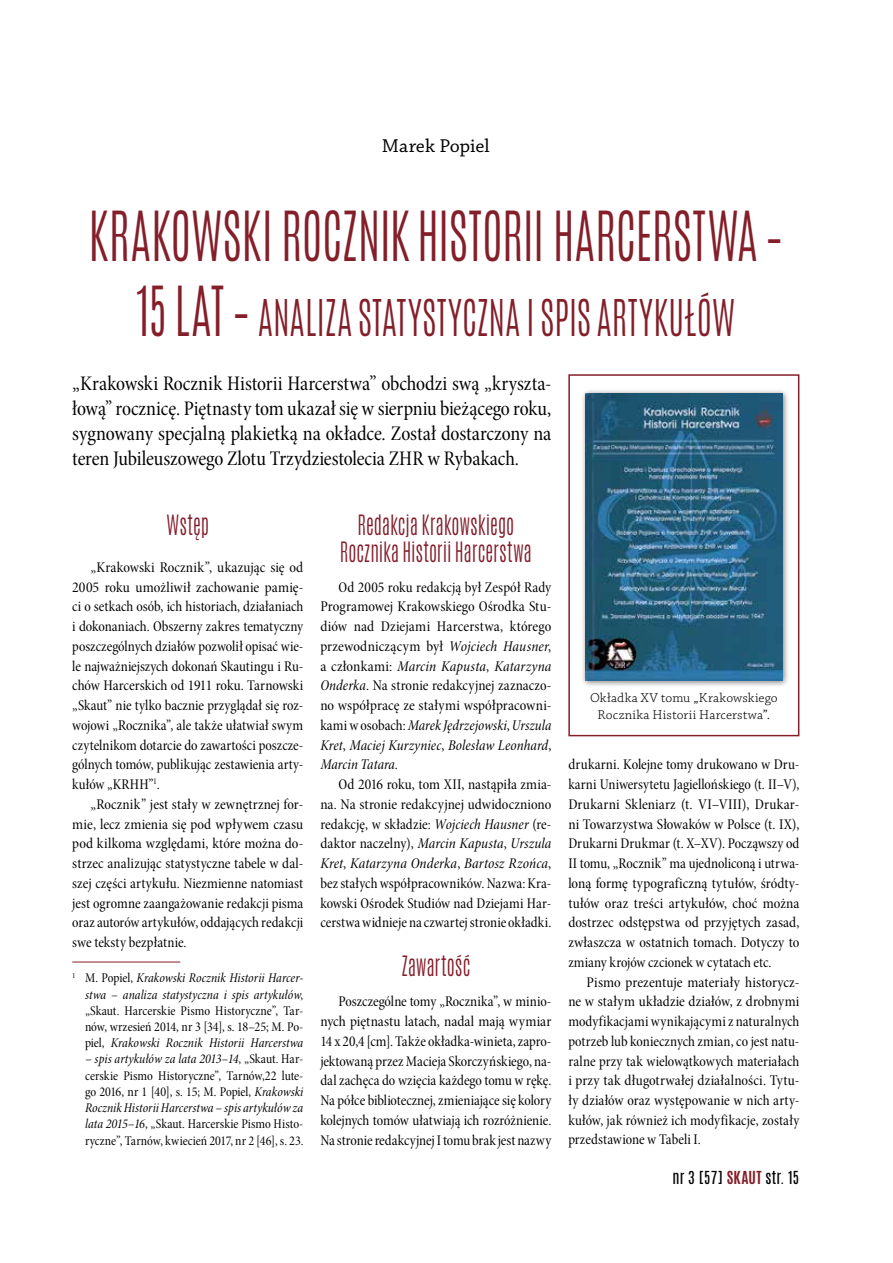
<style>
.page{position:relative;width:893px;height:1263px;background:#fff}
.page>*{position:absolute;margin:0;border:0;box-sizing:border-box;transform-origin:0 0}
.t1{font:300 57.6px "Antonio";letter-spacing:-.005em;color:#841f2a;scale:.83 1}
.t2{font:300 42.3px "Antonio";letter-spacing:.005em;color:#841f2a;scale:.83 1}
.t3{font:300 23.4px/27px "Antonio";color:#841c2a;text-align:center;scale:.83 1}
.t4{font:21px/25.2px "Minion Pro Cn Subh";letter-spacing:-.005em;color:#000;text-align:justify}
.t5{font:19.5px "Chaparral Pro Capt";color:#000}
.t6{font:15px/19.8px "Minion Pro Cn Subh";letter-spacing:.005em;color:#000;text-align:justify}
.t7{font:15px/19.8px "Minion Pro Cn It Subh";letter-spacing:.01em;color:#000;text-align:justify}
.t8{font:15px "Antonio";letter-spacing:.005em;color:#000}
.t9{font:13.5px/16.2px "Minion Pro Cn Subh";color:#000}
.t10{font:13.5px/16.2px "Minion Pro Cn It Subh";letter-spacing:.005em;color:#000;text-align:right}
.t11{font:13.5px/16.2px "Chaparral Pro Light Capt";letter-spacing:.015em;color:#000;text-align:center}
.s1{font-size:57.6px}
.s2{font-family:"Minion Pro Cn Subh"}
.s3{font-family:"Minion Pro Cn It Subh"}
.s4{font-weight:700;color:#841f2a}
</style>
<div class="page">
<hr style="left:72px;top:962px;width:108px;height:1px;background:#841f2a">
<div style="left:568px;top:374px;width:231px;height:362px;border:2px solid #841f2a"></div>
<div style="left:580px;top:388px;width:210px;height:299px;background:#000;opacity:.5"></div>
<img style="left:585px;top:393px;width:198px;height:287px">
<h3 class="t5" style="left:382px;top:134px;width:109px">Marek Popiel</h3>
<h1 class="t1" style="left:89px;top:195px;width:838px">KRAKOWSKI ROCZNIK HISTORII HARCERSTWA –</h1>
<h2 class="t2" style="left:136px;top:287px;width:723px"><span class="s1">15 LAT –</span> ANALIZA STATYSTYCZNA I SPIS ARTYKUŁÓW</h2>
<p class="t4" style="left:72px;top:371px;width:481px">„Krakowski Rocznik Historii Harcerstwa” obchodzi swą „kryszta&shy;łową” rocznicę. Piętnasty tom ukazał się w sierpniu bieżącego roku, sygnowany specjalną plakietką na okładce. Został dostarczony na teren Jubileuszowego Zlotu Trzydziestolecia ZHR w Rybakach.</p>
<h3 class="t3" style="left:167px;top:511px;width:53px">Wstęp</h3>
<p class="t6" style="left:72px;top:557px;width:233px;text-indent:18px">„Krakowski Rocznik”, ukazując się od 2005 roku umożliwił zachowanie pamię&shy;ci o setkach osób, ich historiach, działaniach i dokonaniach. Obszerny zakres tematyczny poszczególnych działów pozwolił opisać wie&shy;le najważniejszych dokonań Skautingu i Ru&shy;chów Harcerskich od 1911 roku. Tarnowski „Skaut” nie tylko bacznie przyglądał się roz&shy;wojowi „Rocznika”, ale także ułatwiał swym czytelnikom dotarcie do zawartości poszcze&shy;gólnych tomów, publikując zestawienia arty&shy;kułów „KRHH”<sup>1</sup>.</p>
<p class="t6" style="left:72px;top:794px;width:233px;text-indent:18px">„Rocznik” jest stały w zewnętrznej for&shy;mie, lecz zmienia się pod wpływem czasu pod kilkoma względami, które można do&shy;strzec analizując statystyczne tabele w dal&shy;szej części artykułu. Niezmienne natomiast jest ogromne zaangażowanie redakcji pisma oraz autorów artykułów, oddających redakcji swe teksty bezpłatnie.</p>
<p class="t10" style="left:72px;top:970px;width:233px"><sup>1</sup> <span class="s2">M. Popiel,</span> Krakowski Rocznik Historii Harcer&shy;stwa – analiza statystyczna i spis artykułów<span class="s2">,</span></p>
<p class="t9" style="left:85px;top:1003px;width:220px">„Skaut. Harcerskie Pismo Historyczne”, Tar&shy;nów, wrzesień 2014, nr 3 [34], s. 18–25; M. Po-</p>
<p class="t10" style="left:85px;top:1035px;width:220px"><span class="s2">piel,</span> Krakowski Rocznik Historii Harcerstwa</p>
<p class="t10" style="left:85px;top:1051px;width:220px">– spis artykułów za lata 2013–14<span class="s2">, „Skaut. Har-</span></p>
<p class="t9" style="left:85px;top:1067px;width:220px">cerskie Pismo Historyczne”, Tarnów,22 lute&shy;go 2016, nr 1 [40], s. 15; M. Popiel, <span class="s3">Krakowski</span></p>
<p class="t10" style="left:85px;top:1100px;width:220px">Rocznik Historii Harcerstwa – spis artykułów za</p>
<p class="t9" style="left:85px;top:1116px;width:220px"><span class="s3">lata 2015–16</span>, „Skaut. Harcerskie Pismo Histo&shy;ryczne”, Tarnów, kwiecień 2017, nr 2 [46], s. 23.</p>
<h3 class="t3" style="left:340px;top:511px;width:233px">Redakcja Krakowskiego<br>Rocznika Historii Harcerstwa</h3>
<p class="t6" style="left:320px;top:577px;width:233px;text-indent:18px">Od 2005 roku redakcją był Zespół Rady Programowej Krakowskiego Ośrodka Stu&shy;diów nad Dziejami Harcerstwa, którego przewodniczącym był <span class="s3">Wojciech Hausner</span>,</p>
<p class="t7" style="left:320px;top:656px;width:233px"><span class="s2">a członkami:</span> Marcin Kapusta<span class="s2">,</span> Katarzyna</p>
<p class="t6" style="left:320px;top:676px;width:233px"><span class="s3">Onderka</span>. Na stronie redakcyjnej zaznaczo&shy;no współpracę ze stałymi współpracowni-</p>
<p class="t7" style="left:320px;top:715px;width:233px"><span class="s2">kami w osobach:</span> Marek Jędrzejowski<span class="s2">,</span> Urszula Kret<span class="s2">,</span> Maciej Kurzyniec<span class="s2">,</span> Bolesław Leonhard<span class="s2">, </span>Marcin Tatara<span class="s2">.</span></p>
<p class="t6" style="left:320px;top:775px;width:233px;text-indent:18px">Od 2016 roku, tom XII, nastąpiła zmia&shy;na. Na stronie redakcyjnej udwidoczniono redakcję, w składzie: <span class="s3">Wojciech Hausner</span> (re-</p>
<p class="t7" style="left:320px;top:834px;width:233px"><span class="s2">daktor naczelny),</span> Marcin Kapusta<span class="s2">,</span> Urszula<br>Kret<span class="s2">,</span> Katarzyna Onderka<span class="s2">,</span> Bartosz Rzońca<span class="s2">,</span></p>
<p class="t6" style="left:320px;top:873px;width:233px">bez stałych współpracowników. Nazwa: Kra&shy;kowski Ośrodek Studiów nad Dziejami Har&shy;cerstwa widnieje na czwartej stronie okładki.</p>
<h3 class="t3" style="left:401px;top:952px;width:85px">Zawartość</h3>
<p class="t6" style="left:320px;top:992px;width:233px;text-indent:18px">Poszczególne tomy „Rocznika”, w minio&shy;nych piętnastu latach, nadal mają wymiar 14 x 20,4 [cm]. Także okładka-winieta, zapro&shy;jektowaną przez Macieja Skorczyńskiego, na&shy;dal zachęca do wzięcia każdego tomu w rękę.<br>Na półce bibliotecznej, zmieniające się kolory kolejnych tomów ułatwiają ich rozróżnienie.<br>Na stronie redakcyjnej I tomu brak jest nazwy</p>
<p class="t11" style="left:590px;top:690px;width:189px">Okładka XV tomu „Krakowskiego<br>Rocznika Historii Harcerstwa”.</p>
<p class="t6" style="left:568px;top:755px;width:233px">drukarni. Kolejne tomy drukowano w Dru&shy;karni Uniwersytetu Jagiellońskiego (t. II–V), Drukarni Skleniarz (t. VI–VIII), Drukar&shy;ni Towarzystwa Słowaków w Polsce (t. IX), Drukarni Drukmar (t. X–XV). Począwszy od II tomu, „Rocznik” ma ujednoliconą i utrwa&shy;loną formę typograficzną tytułów, śródty&shy;tułów oraz treści artykułów, choć można dostrzec odstępstwa od przyjętych zasad, zwłaszcza w ostatnich tomach. Dotyczy to zmiany krojów czcionek w cytatach etc.</p>
<p class="t6" style="left:568px;top:972px;width:233px;text-indent:18px">Pismo prezentuje materiały historycz&shy;ne w stałym układzie działów, z drobnymi modyfikacjami wynikającymi z naturalnych potrzeb lub koniecznych zmian, co jest natu&shy;ralne przy tak wielowątkowych materiałach i przy tak długotrwałej działalności. Tytu&shy;ły działów oraz występowanie w nich arty&shy;kułów, jak również ich modyfikacje, zostały przedstawione w Tabeli I.</p>
<p class="t8" style="left:673px;top:1166px;width:128px">NR 3 [57] <span class="s4">SKAUT</span> STR. 15</p>
</div>
